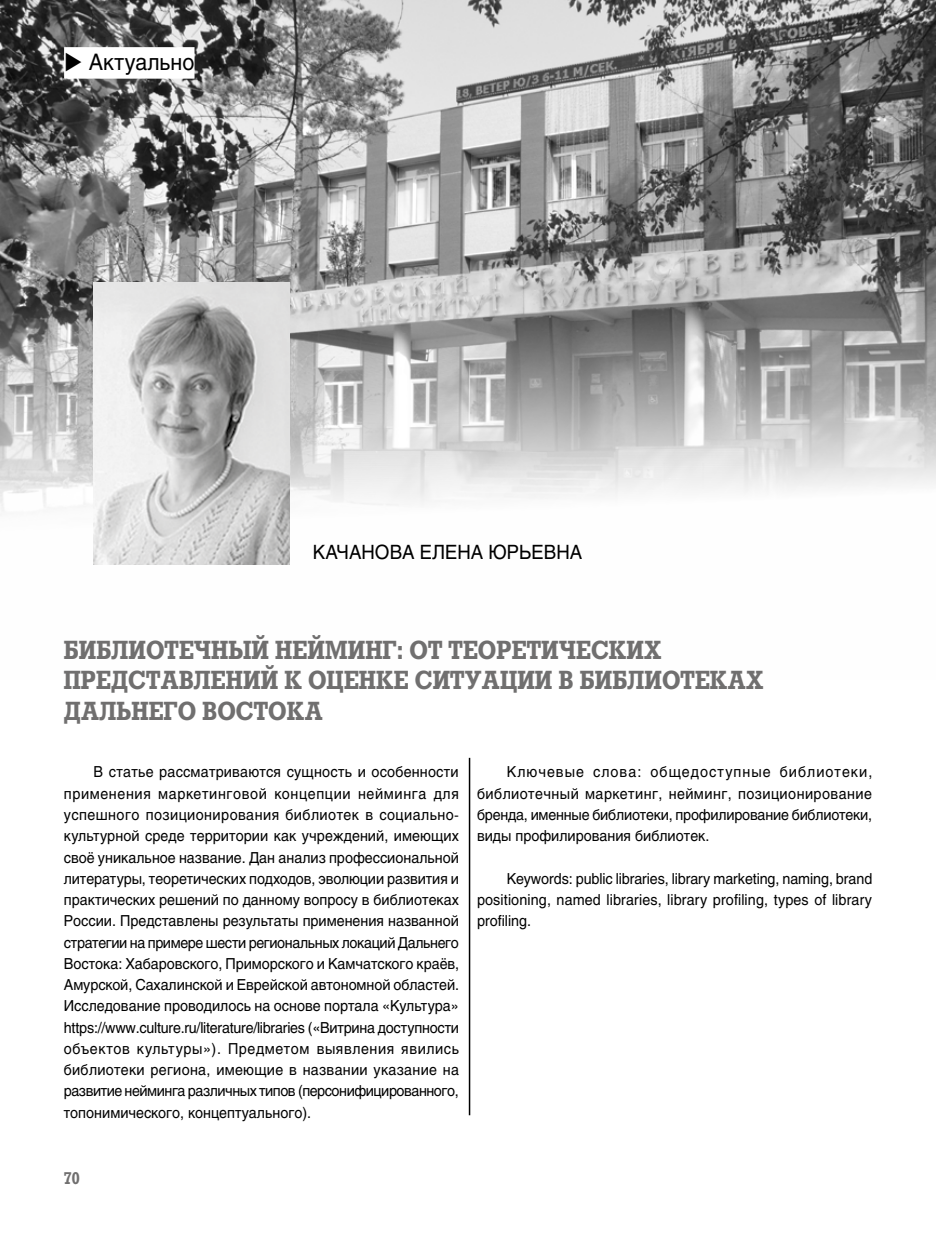
<style>
.page{position:relative;width:936px;height:1234px;background:#fff}
.page>*{position:absolute;margin:0;border:0;box-sizing:border-box;transform-origin:0 0}
.t1{font:700 25.5px/30.6px "Rodeo C";color:#706f6f;scale:.9 1}
.t2{font:22.5px "Helios C";color:#000;scale:.95 1}
.t3{font:19.5px "Helios C";color:#000;scale:.95 1}
.t4{font:700 16.5px "Rodeo C";color:#706f6f;scale:.9 1}
.t5{font:15px/21.3px "Helios C";color:#000;text-align:justify;scale:.95 1}
</style>
<div class="page">
<img style="left:0;top:0;width:935px;height:565px">
<img style="left:94px;top:282px;width:195px;height:282px">
<hr style="left:469px;top:757px;width:1px;height:357px;background:#000">
<div style="left:64px;top:47px;width:130px;height:32px;background:#fff"></div>
<h2 class="t2" style="left:64px;top:49px;width:139px">◆ Актуально</h2>
<h3 class="t3" style="left:313px;top:540px;width:285px">КАЧАНОВА ЕЛЕНА ЮРЬЕВНА</h3>
<h1 class="t1" style="left:64px;top:634px;width:778px">БИБЛИОТЕЧНЫЙ НЕЙМИНГ: ОТ ТЕОРЕТИЧЕСКИХ<br>ПРЕДСТАВЛЕНИЙ К ОЦЕНКЕ СИТУАЦИИ В БИБЛИОТЕКАХ<br>ДАЛЬНЕГО ВОСТОКА</h1>
<p class="t5" style="left:64px;top:761px;width:417px;text-indent:30px">В статье рассматриваются сущность и особенности применения маркетинговой концепции нейминга для успешного позиционирования библиотек в социально&shy;культурной среде территории как учреждений, имеющих своё уникальное название. Дан анализ профессиональной литературы, теоретических подходов, эволюции развития и практических решений по данному вопросу в библиотеках России. Представлены результаты применения названной стратегии на примере шести региональных локаций Дальнего Востока: Хабаровского, Приморского и Камчатского краёв, Амурской, Сахалинской и Еврейской автономной областей.<br>Исследование проводилось на основе портала «Культура» https://www.culture.ru/literature/libraries («Витрина доступности объектов культуры»). Предметом выявления явились библиотеки региона, имеющие в названии указание на развитие нейминга различных типов (персонифицированного, топонимического, концептуального).</p>
<p class="t5" style="left:477px;top:761px;width:417px;text-indent:30px">Ключевые слова: общедоступные библиотеки, библиотечный маркетинг, нейминг, позиционирование бренда, именные библиотеки, профилирование библиотеки, виды профилирования библиотек.</p>
<p class="t5" style="left:477px;top:867px;width:417px;text-indent:30px">Keywords: public libraries, library marketing, naming, brand positioning, named libraries, library profiling, types of library profiling.</p>
<p class="t4" style="left:64px;top:1167px;width:19px">70</p>
</div>
